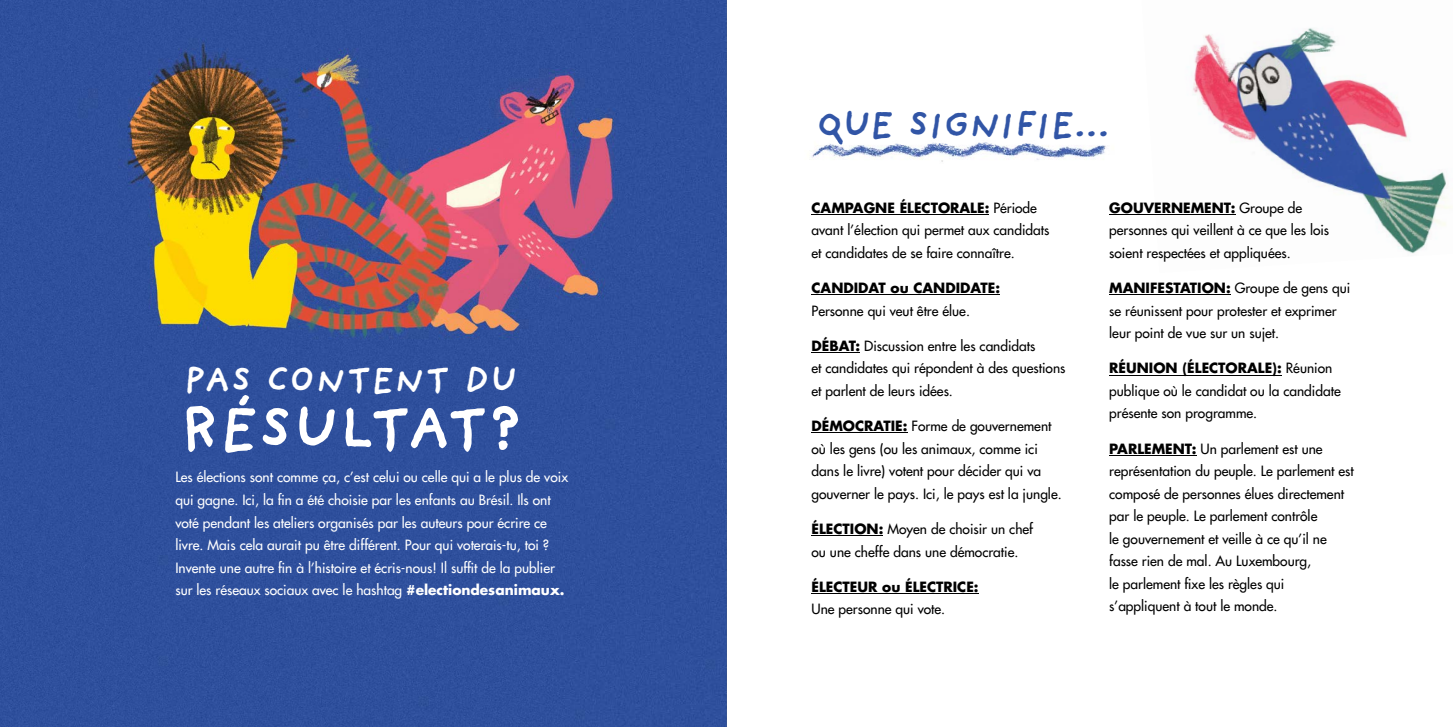
<style>
.page{position:relative;width:1453px;height:727px;background:#fff}
.page>*{position:absolute;margin:0;border:0;box-sizing:border-box;transform-origin:0 0}
.t1{font:700 62px "Providence Sans Pro";letter-spacing:-.03em;color:#fff}
.t2{font:700 38.12px "Providence Sans Pro";letter-spacing:-.03em;color:#3155a6}
.t3{font:700 36.88px "Providence Sans Pro";letter-spacing:.01em;color:#fff}
.t4{font:13.75px/22.5px "Futura LT";color:#000}
.t5{font:13.75px/22.5px "Futura LT";color:#fff}
.t6{font:700 13.75px "Futura LT";color:#000}
.s1{font-weight:700}
</style>
<div class="page">
<img style="left:0;top:0;width:555px;height:555px">
<div style="left:555px;top:0;width:171px;height:726px;background:#2f509d"></div>
<div style="left:0;top:555px;width:556px;height:171px;background:#2f509c"></div>
<img style="left:1193px;top:28px;width:258px;height:226px">
<hr style="left:811px;top:214px;width:178px;height:1px;background:#000">
<hr style="left:811px;top:294px;width:189px;height:1px;background:#000">
<hr style="left:811px;top:352px;width:49px;height:1px;background:#000">
<hr style="left:811px;top:432px;width:96px;height:1px;background:#000">
<hr style="left:811px;top:535px;width:72px;height:1px;background:#000">
<hr style="left:811px;top:593px;width:167px;height:1px;background:#000">
<hr style="left:1109px;top:214px;width:126px;height:1px;background:#000">
<hr style="left:1109px;top:294px;width:122px;height:1px;background:#000">
<hr style="left:1109px;top:374px;width:173px;height:1px;background:#000">
<hr style="left:1109px;top:455px;width:87px;height:1px;background:#000">
<img style="left:811px;top:144px;width:295px;height:18px">
<img style="left:837px;top:141px;width:194px;height:3px">
<h3 class="t3" style="left:184px;top:357px;width:334px">PAS CONTENT DU</h3>
<h1 class="t1" style="left:179px;top:391px;width:343px">RÉSULTAT?</h1>
<p class="t5" style="left:175px;top:466px;width:394px">Les élections sont comme ça, c’est celui ou celle qui a le plus de voix qui gagne. Ici, la fin a été choisie par les enfants au Brésil. Ils ont voté pendant les ateliers organisés par les auteurs pour écrire ce livre. Mais cela aurait pu être différent. Pour qui voterais-tu, toi ?<br>Invente une autre fin à l’histoire et écris-nous! Il suffit de la publier sur les réseaux sociaux avec le hashtag <span class="s1">#electiondesanimaux.</span></p>
<h2 class="t2" style="left:816px;top:101px;width:294px">QUE SIGNIFIE...</h2>
<p class="t4" style="left:811px;top:196px;width:239px"><span class="s1">CAMPAGNE ÉLECTORALE:</span> Période avant l’élection qui permet aux candidats et candidates de se faire connaître.</p>
<p class="t6" style="left:811px;top:279px;width:190px">CANDIDAT ou CANDIDATE:</p>
<p class="t4" style="left:811px;top:299px;width:160px">Personne qui veut être élue.</p>
<p class="t4" style="left:811px;top:334px;width:255px"><span class="s1">DÉBAT:</span> Discussion entre les candidats<br>et candidates qui répondent à des questions et parlent de leurs idées.</p>
<p class="t4" style="left:811px;top:414px;width:252px"><span class="s1">DÉMOCRATIE:</span> Forme de gouvernement où les gens (ou les animaux, comme ici dans le livre) votent pour décider qui va gouverner le pays. Ici, le pays est la jungle.</p>
<p class="t4" style="left:811px;top:517px;width:223px"><span class="s1">ÉLECTION:</span> Moyen de choisir un chef ou une cheffe dans une démocratie.</p>
<p class="t6" style="left:811px;top:577px;width:169px">ÉLECTEUR ou ÉLECTRICE:</p>
<p class="t4" style="left:811px;top:597px;width:135px">Une personne qui vote.</p>
<p class="t4" style="left:1109px;top:196px;width:221px"><span class="s1">GOUVERNEMENT:</span> Groupe de personnes qui veillent à ce que les lois soient respectées et appliquées.</p>
<p class="t4" style="left:1109px;top:276px;width:243px"><span class="s1">MANIFESTATION:</span> Groupe de gens qui se réunissent pour protester et exprimer leur point de vue sur un sujet.</p>
<p class="t4" style="left:1109px;top:357px;width:233px"><span class="s1">RÉUNION (ÉLECTORALE):</span> Réunion publique où le candidat ou la candidate présente son programme.</p>
<p class="t4" style="left:1109px;top:437px;width:246px"><span class="s1">PARLEMENT:</span> Un parlement est une représentation du peuple. Le parlement est composé de personnes élues directement par le peuple. Le parlement contrôle<br>le gouvernement et veille à ce qu’il ne fasse rien de mal. Au Luxembourg,<br>le parlement fixe les règles qui s’appliquent à tout le monde.</p>
</div>
